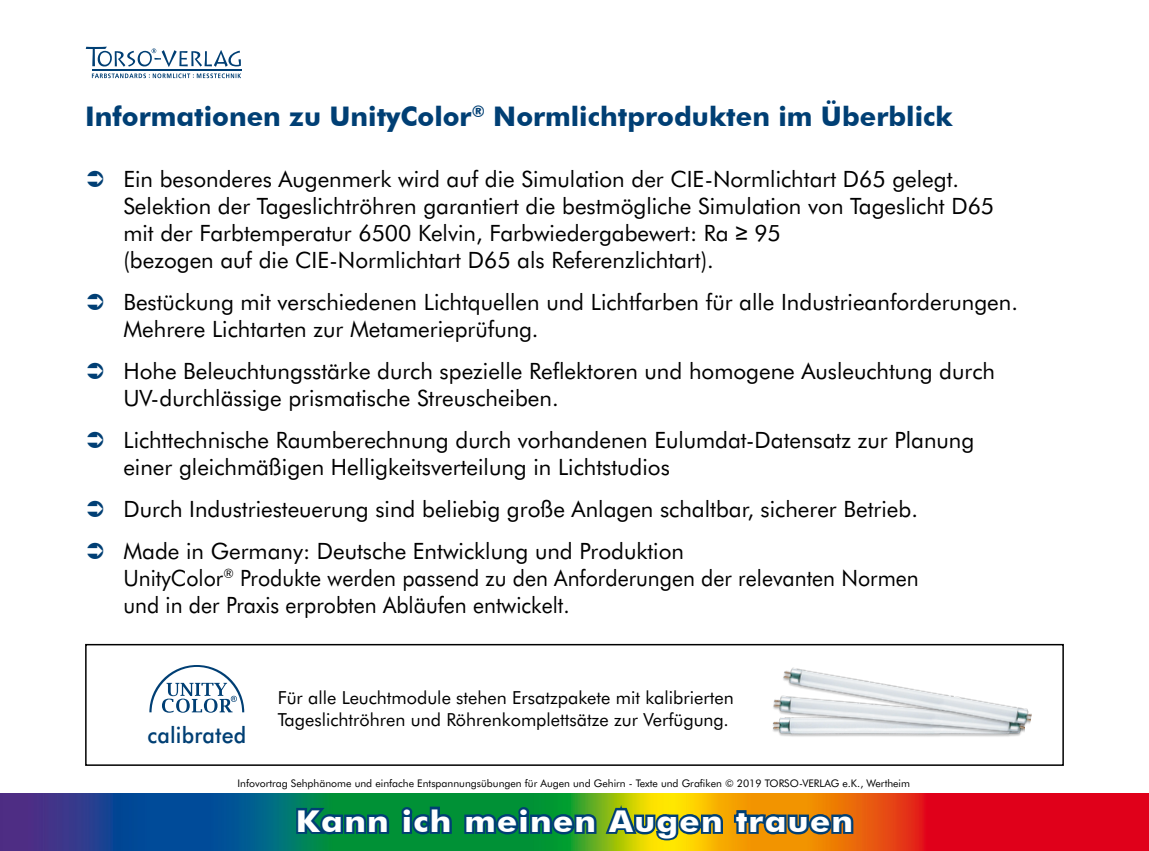
<style>
.page{position:relative;width:1149px;height:851px;background:#fff}
.page>*{position:absolute;margin:0;border:0;box-sizing:border-box;transform-origin:0 0}
.t1{font:700 30px "Futura BT";letter-spacing:.04em;color:#fff;scale:1.1 1}
.t2{font:700 27px "Futura BT";color:#003f74}
.t3{font:22.5px/27px "Futura BT";color:#000}
.t4{font:22.5px/27px "Futura BT";color:#000;scale:.95 1}
.t5{font:500 22.5px "Futura BT";letter-spacing:.005em;color:#003f74;scale:.95 1}
.t6{font:18px/21.6px "Futura BT";color:#000}
.t7{font:10.5px "Futura BT";color:#000}
.s1{font-family:"Arial"}
</style>
<div class="page">
<img style="left:0;top:793px;width:1148px;height:57px">
<svg style="left:294px;top:805px;width:97px;height:32px;background:#00635b"></svg>
<svg style="left:397px;top:803px;width:57px;height:34px;background:#006755"></svg>
<svg style="left:462px;top:796px;width:263px;height:47px;background:#49893a"></svg>
<svg style="left:731px;top:807px;width:124px;height:34px;background:#7f6836"></svg>
<svg style="left:92px;top:73px;width:149px;height:5px"></svg>
<hr style="left:92px;top:69px;width:149px;height:1px;background:#003f74">
<svg style="left:86px;top:47px;width:155px;height:20px"></svg>
<svg style="left:149px;top:665px;width:95px;height:47px"></svg>
<img style="left:773px;top:699px;width:251px;height:38px">
<img style="left:780px;top:667px;width:252px;height:64px">
<div style="left:85px;top:643px;width:978px;height:122px;border:2px solid #000"></div>
<p class="t2" style="left:85px;top:100px;width:869px">Informationen zu UnityColor<sup>®</sup> Normlichtprodukten im Überblick</p>
<p class="t3" style="left:123px;top:165px;width:872px">Ein besonderes Augenmerk wird auf die Simulation der CIE-Normlichtart D65 gelegt.<br>Selektion der Tageslichtröhren garantiert die bestmögliche Simulation von Tageslicht D65 mit der Farbtemperatur 6500 Kelvin, Farbwiedergabewert: Ra <span class="s1">≥</span> 95<br>(bezogen auf die CIE-Normlichtart D65 als Referenzlichtart).</p>
<p class="t3" style="left:123px;top:288px;width:895px">Bestückung mit verschiedenen Lichtquellen und Lichtfarben für alle Industrieanforderungen.<br>Mehrere Lichtarten zur Metamerieprüfung.</p>
<p class="t3" style="left:123px;top:357px;width:872px">Hohe Beleuchtungsstärke durch spezielle Reflektoren und homogene Ausleuchtung durch<br>UV-durchlässige prismatische Streuscheiben.</p>
<p class="t3" style="left:123px;top:426px;width:852px">Lichttechnische Raumberechnung durch vorhandenen Eulumdat-Datensatz zur Planung einer gleichmäßigen Helligkeitsverteilung in Lichtstudios</p>
<p class="t3" style="left:123px;top:487px;width:795px;line-height:42px">Durch Industriesteuerung sind beliebig große Anlagen schaltbar, sicherer Betrieb.<br>Made in Germany: Deutsche Entwicklung und Produktion</p>
<p class="t4" style="left:123px;top:564px;width:838px">UnityColor<sup>®</sup> Produkte werden passend zu den Anforderungen der relevanten Normen und in der Praxis erprobten Abläufen entwickelt.</p>
<p class="t5" style="left:148px;top:720px;width:105px">calibrated</p>
<p class="t6" style="left:277px;top:687px;width:457px">Für alle Leuchtmodule stehen Ersatzpakete mit kalibrierten<br>Tageslichtröhren und Röhrenkomplettsätze zur Verfügung.</p>
<p class="t7" style="left:237px;top:776px;width:674px">Infovortrag Sehphänome und einfache Entspannungsübungen für Augen und Gehirn - Texte und Grafiken © 2019 TORSO-VERLAG e.K., Wertheim</p>
<h1 class="t1" style="left:296px;top:802px;width:508px">Kann ich meinen Augen trauen</h1>
</div>
